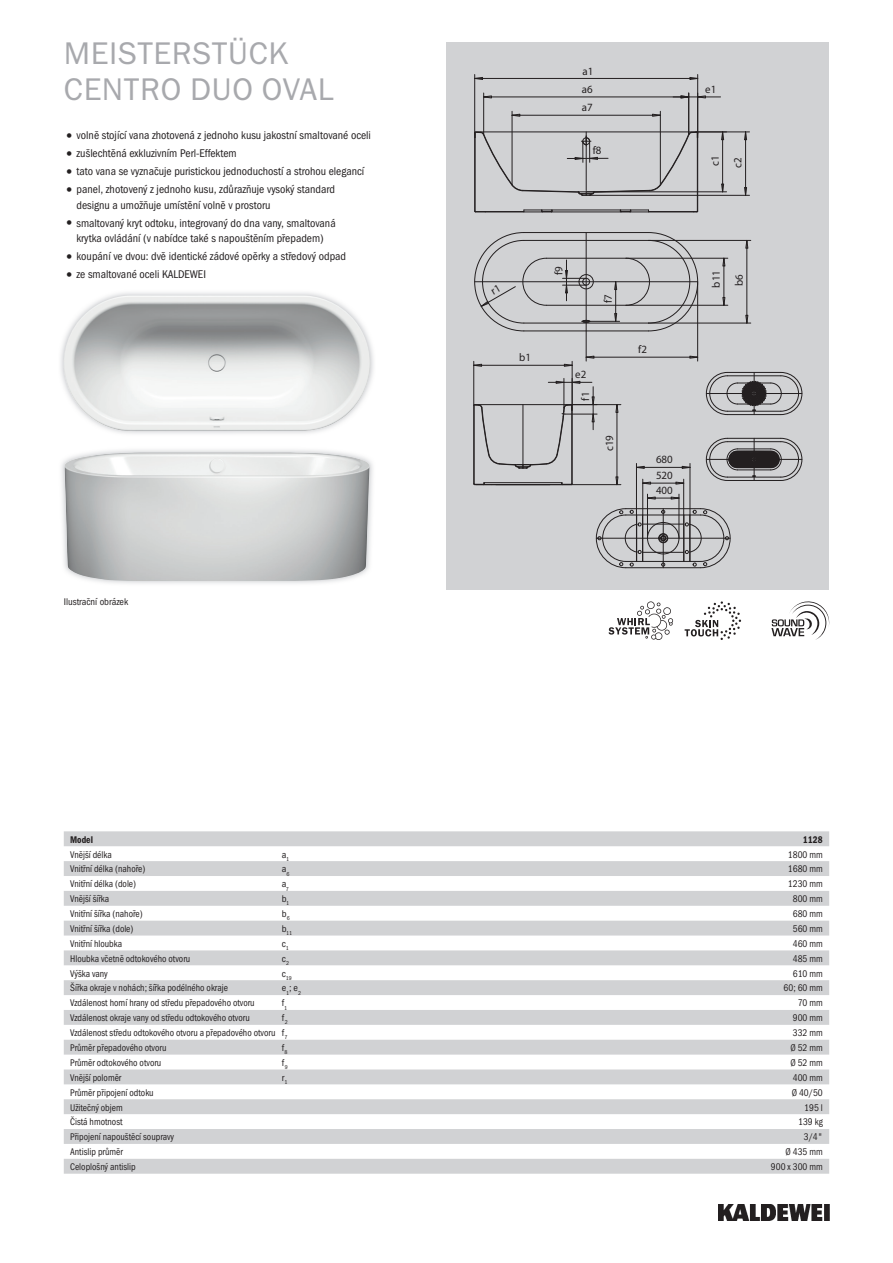
<style>
.page{position:relative;width:893px;height:1263px;background:#fff}
.page>*{position:absolute;margin:0;border:0;box-sizing:border-box;transform-origin:0 0}
.t1{font:31.5px/36px "Franklin Gothic ITC";letter-spacing:.02em;color:#a8a9ad}
.t2{font:11.25px/15.8px "Franklin Gothic Cond ITC";color:#231f20}
.t3{font:11.1px/18.3px "Myriad Pro";color:#231f20}
.t4{font:9.75px "Franklin Gothic Cond ITC";color:#231f20;scale:.95 1}
.t5{font:9.75px "Franklin Gothic Cond ITC";color:#231f20}
.t6{font:600 9.75px "Franklin Gothic Cond ITC";color:#231f20;scale:.95 1}
.t7{font:5.7px "Franklin Gothic Cond ITC";color:#231f20}
.s1{font-size:15.75px}
</style>
<div class="page">
<img style="left:719px;top:1204px;width:110px;height:16px">
<div style="left:446px;top:43px;width:383px;height:547px;background:#d1d2d4"></div>
<svg style="left:474px;top:75px;width:275px;height:138px"></svg>
<img style="left:60px;top:292px;width:314px;height:292px">
<img style="left:64px;top:295px;width:306px;height:286px">
<svg style="left:64px;top:831px;width:765px;height:343px"></svg>
<svg style="left:771px;top:601px;width:58px;height:39px"></svg>
<svg style="left:685px;top:601px;width:56px;height:39px"></svg>
<svg style="left:608px;top:601px;width:65px;height:39px"></svg>
<svg style="left:473px;top:232px;width:329px;height:336px"></svg>
<h1 class="t1" style="left:64px;top:35px;width:272px">MEISTERSTÜCK<br>CENTRO DUO OVAL</h1>
<p class="t2" style="left:64px;top:128px;width:309px"><span class="s1">•</span> volně stojící vana zhotovená z jednoho kusu jakostní smaltované oceli</p>
<p class="t2" style="left:64px;top:146px;width:174px"><span class="s1">•</span> zušlechtěná exkluzivním Perl-Effektem</p>
<p class="t2" style="left:64px;top:163px;width:302px"><span class="s1">•</span> tato vana se vyznačuje puristickou jednoduchostí a strohou elegancí</p>
<p class="t2" style="left:77px;top:181px;width:260px;text-indent:-13px"><span class="s1">•</span> panel, zhotovený z jednoho kusu, zdůrazňuje vysoký standard designu a umožňuje umístění volně v prostoru</p>
<p class="t2" style="left:64px;top:215px;width:273px;text-align:center"><span class="s1">•</span> smaltovaný kryt odtoku, integrovaný do dna vany, smaltovaná krytka ovládání (v nabídce také s napouštěním přepadem)</p>
<p class="t2" style="left:64px;top:249px;width:284px"><span class="s1">•</span> koupání ve dvou: dvě identické zádové opěrky a středový odpad</p>
<p class="t2" style="left:64px;top:266px;width:144px"><span class="s1">•</span> ze smaltované oceli KALDEWEI</p>
<p class="t5" style="left:64px;top:596px;width:66px">Ilustrační obrázek</p>
<p class="t3" style="left:582px;top:61px;width:12px">a1</p>
<p class="t3" style="left:582px;top:80px;width:12px">a6 a7</p>
<p class="t3" style="left:593px;top:141px;width:10px">f8</p>
<p class="t3" style="left:705px;top:80px;width:13px">e1</p>
<p class="t3" style="left:706px;top:166px;width:12px;rotate:-90deg">c1</p>
<p class="t3" style="left:729px;top:168px;width:12px;rotate:-90deg">c2</p>
<p class="t3" style="left:519px;top:348px;width:13px">b1</p>
<p class="t3" style="left:549px;top:275px;width:10px;rotate:-90deg">f9</p>
<p class="t3" style="left:599px;top:303px;width:10px;rotate:-90deg">f7</p>
<p class="t3" style="left:575px;top:365px;width:13px">e2</p>
<p class="t3" style="left:576px;top:401px;width:10px;rotate:-90deg">f1</p>
<p class="t3" style="left:600px;top:451px;width:18px;rotate:-90deg">c19</p>
<p class="t3" style="left:638px;top:340px;width:10px">f2</p>
<p class="t3" style="left:656px;top:450px;width:18px">680</p>
<p class="t3" style="left:656px;top:468px;width:18px;line-height:15px">520<br>400</p>
<p class="t3" style="left:705px;top:287px;width:19px;line-height:23px;rotate:-90deg">b11 b6</p>
<p class="t6" style="left:70px;top:833px;width:26px">Model</p>
<p class="t6" style="left:803px;top:833px;width:22px">1128</p>
<p class="t4" style="left:70px;top:848px;width:45px">Vnější délka</p>
<p class="t5" style="left:282px;top:848px;width:9px">a<sub>1</sub></p>
<p class="t4" style="left:788px;top:848px;width:38px">1800 mm</p>
<p class="t4" style="left:70px;top:863px;width:81px">Vnitřní délka (nahoře)</p>
<p class="t5" style="left:282px;top:863px;width:9px">a<sub>6</sub></p>
<p class="t4" style="left:788px;top:863px;width:38px">1680 mm</p>
<p class="t4" style="left:70px;top:878px;width:71px">Vnitřní délka (dole)</p>
<p class="t5" style="left:282px;top:878px;width:9px">a<sub>7</sub></p>
<p class="t4" style="left:788px;top:878px;width:38px">1230 mm</p>
<p class="t4" style="left:70px;top:893px;width:43px">Vnější šířka</p>
<p class="t5" style="left:282px;top:893px;width:9px">b<sub>1</sub></p>
<p class="t4" style="left:793px;top:893px;width:33px">800 mm</p>
<p class="t4" style="left:70px;top:908px;width:78px">Vnitřní šířka (nahoře)</p>
<p class="t5" style="left:282px;top:908px;width:10px">b<sub>6</sub></p>
<p class="t4" style="left:793px;top:908px;width:33px">680 mm</p>
<p class="t4" style="left:70px;top:923px;width:68px">Vnitřní šířka (dole)</p>
<p class="t7" style="left:282px;top:930px;width:12px"><sup>b</sup>11</p>
<p class="t4" style="left:793px;top:923px;width:33px">560 mm</p>
<p class="t4" style="left:70px;top:938px;width:56px">Vnitřní hloubka</p>
<p class="t5" style="left:282px;top:938px;width:8px">c<sub>1</sub></p>
<p class="t4" style="left:793px;top:938px;width:33px">460 mm</p>
<p class="t4" style="left:70px;top:953px;width:128px">Hloubka včetně odtokového otvoru</p>
<p class="t5" style="left:282px;top:953px;width:9px">c<sub>2</sub></p>
<p class="t4" style="left:793px;top:953px;width:33px">485 mm</p>
<p class="t4" style="left:70px;top:967px;width:41px">Výška vany</p>
<p class="t7" style="left:282px;top:974px;width:11px"><sup>c</sup>19</p>
<p class="t4" style="left:793px;top:967px;width:33px">610 mm</p>
<p class="t4" style="left:70px;top:982px;width:168px">Šířka okraje v nohách; šířka podélného okraje</p>
<p class="t5" style="left:282px;top:982px;width:21px">e<sub>1</sub>; e<sub>2</sub></p>
<p class="t4" style="left:784px;top:982px;width:43px">60; 60 mm</p>
<p class="t4" style="left:70px;top:997px;width:196px">Vzdálenost horní hrany od středu přepadového otvoru</p>
<p class="t5" style="left:282px;top:997px;width:7px">f<sub>1</sub></p>
<p class="t4" style="left:798px;top:997px;width:28px">70 mm</p>
<p class="t4" style="left:70px;top:1012px;width:191px">Vzdálenost okraje vany od středu odtokového otvoru</p>
<p class="t5" style="left:282px;top:1012px;width:7px">f<sub>2</sub></p>
<p class="t4" style="left:793px;top:1012px;width:33px">900 mm</p>
<p class="t4" style="left:70px;top:1027px;width:230px">Vzdálenost středu odtokového otvoru a přepadového otvoru f<sub>7</sub></p>
<p class="t4" style="left:793px;top:1027px;width:33px">332 mm</p>
<p class="t4" style="left:70px;top:1042px;width:103px">Průměr přepadového otvoru</p>
<p class="t5" style="left:282px;top:1042px;width:7px">f<sub>8</sub></p>
<p class="t4" style="left:790px;top:1042px;width:36px">Ø 52 mm</p>
<p class="t4" style="left:70px;top:1057px;width:97px">Průměr odtokového otvoru</p>
<p class="t5" style="left:282px;top:1057px;width:7px">f<sub>9</sub></p>
<p class="t4" style="left:790px;top:1057px;width:36px">Ø 52 mm</p>
<p class="t4" style="left:70px;top:1072px;width:55px">Vnější poloměr</p>
<p class="t5" style="left:282px;top:1072px;width:7px">r<sub>1</sub></p>
<p class="t4" style="left:793px;top:1072px;width:33px">400 mm</p>
<p class="t4" style="left:70px;top:1087px;width:89px">Průměr připojení odtoku</p>
<p class="t4" style="left:792px;top:1087px;width:34px">Ø 40/50</p>
<p class="t4" style="left:70px;top:1101px;width:57px">Užitečný objem</p>
<p class="t4" style="left:804px;top:1101px;width:21px">195 l</p>
<p class="t4" style="left:70px;top:1116px;width:57px">Čistá hmotnost</p>
<p class="t4" style="left:798px;top:1116px;width:27px">139 kg</p>
<p class="t4" style="left:70px;top:1131px;width:111px">Připojení napouštěcí soupravy</p>
<p class="t4" style="left:804px;top:1131px;width:21px">3/4"</p>
<p class="t4" style="left:70px;top:1146px;width:57px">Antislip průměr</p>
<p class="t4" style="left:785px;top:1146px;width:41px">Ø 435 mm</p>
<p class="t4" style="left:70px;top:1161px;width:71px">Celoplošný antislip</p>
<p class="t4" style="left:771px;top:1161px;width:56px">900 x 300 mm</p>
</div>
